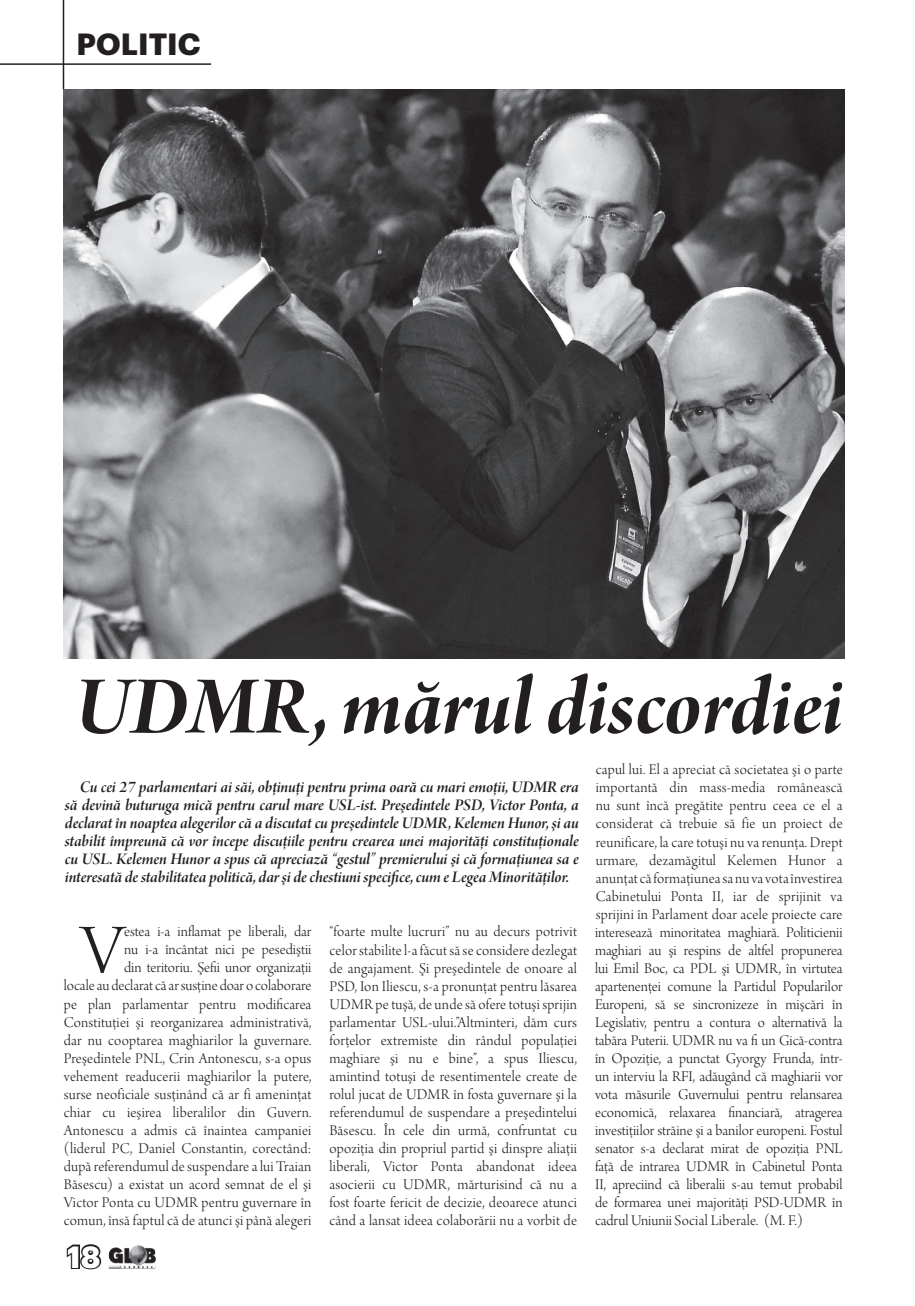
<style>
.page{position:relative;width:915px;height:1306px;background:#fff}
.page>*{position:absolute;margin:0;border:0;box-sizing:border-box;transform-origin:0 0}
.t1{font:87.45px "Arno Pro Bold Italic Display";letter-spacing:-.005em;color:#231f20}
.t2{font:74.25px "Arno Pro Light Display";color:#231f20}
.t3{font:700 30px "Graphik";color:#231f20}
.t4{font:700 30px "Graphik";color:#fff}
.t5{font:17.25px/18px "Arno Pro Smbd Italic Display";letter-spacing:-.005em;color:#231f20;text-align:justify}
.t6{font:15.75px/18px "Arno Pro Light Display";letter-spacing:.01em;color:#231f20;text-align:justify}
</style>
<div class="page">
<hr style="left:63px;top:0;width:1px;height:89px;background:#231f20">
<hr style="left:0;top:63px;width:211px;height:2px;background:#231f20">
<svg style="left:66px;top:1244px;width:36px;height:26px"></svg>
<img style="left:108px;top:1245px;width:48px;height:24px">
<img style="left:64px;top:89px;width:779px;height:569px">
<h3 class="t3" style="left:77px;top:21px;width:125px">POLITIC</h3>
<h1 class="t1" style="left:75px;top:657px;width:768px">UDMR, mărul discordiei</h1>
<p class="t5" style="left:65px;top:779px;width:515px;text-indent:15px">Cu cei 27 parlamentari ai săi, obţinuţi pentru prima oară cu mari emoţii, UDMR era să devină buturuga mică pentru carul mare USL-ist. Preşedintele PSD, Victor Ponta, a declarat în noaptea alegerilor că a discutat cu preşedintele UDMR, Kelemen Hunor, şi au stabilit împreună că vor începe discuţiile pentru crearea unei majorităţi constituţionale cu USL. Kelemen Hunor a spus că apreciază “gestul” premierului şi că formaţiunea sa e interesată de stabilitatea politică, dar şi de chestiuni specifice, cum e Legea Minorităţilor.</p>
<p class="t6" style="left:595px;top:761px;width:249px">capul lui. El a apreciat că societatea şi o parte importantă din mass-media românească nu sunt încă pregătite pentru ceea ce el a considerat că trebuie să fie un proiect de reunificare, la care totuşi nu va renunţa. Drept urmare, dezamăgitul Kelemen Hunor a anunţat că formaţiunea sa nu va vota învestirea Cabinetului Ponta II, iar de sprijinit va sprijini în Parlament doar acele proiecte care interesează minoritatea maghiară. Politicienii maghiari au şi respins de altfel propunerea lui Emil Boc, ca PDL şi UDMR, în virtutea apartenenţei comune la Partidul Popularilor Europeni, să se sincronizeze în mişcări în Legislativ, pentru a contura o alternativă la tabăra Puterii. UDMR nu va fi un Gică-contra în Opoziţie, a punctat Gyorgy Frunda, într&shy;un interviu la RFI, adăugând că maghiarii vor vota măsurile Guvernului pentru relansarea economică, relaxarea financiară, atragerea investiţiilor străine şi a banilor europeni. Fostul senator s-a declarat mirat de opoziţia PNL faţă de intrarea UDMR în Cabinetul Ponta II, apreciind că liberalii s-au temut probabil de formarea unei majorităţi PSD-UDMR în cadrul Uniunii Social Liberale. (M. F.)</p>
<p class="t6" style="left:64px;top:923px;width:249px;text-align:right">estea i-a inflamat pe liberali, dar<br>nu i-a încântat nici pe pesediştii<br>din teritoriu. Şefii unor organizaţii<br>locale au declarat că ar susţine doar o colaborare pe plan parlamentar pentru modificarea Constituţiei şi reorganizarea administrativă, dar nu cooptarea maghiarilor la guvernare.<br>Preşedintele PNL, Crin Antonescu, s-a opus vehement readucerii maghiarilor la putere, surse neoficiale susţinând că ar fi ameninţat chiar cu ieşirea liberalilor din Guvern.<br>Antonescu a admis că înaintea campaniei (liderul PC, Daniel Constantin, corectând: după referendumul de suspendare a lui Traian Băsescu) a existat un acord semnat de el şi Victor Ponta cu UDMR pentru guvernare în comun, însă faptul că de atunci şi până alegeri</p>
<p class="t6" style="left:329px;top:923px;width:249px">“foarte multe lucruri” nu au decurs potrivit celor stabilite l-a făcut să se considere dezlegat de angajament. Şi preşedintele de onoare al PSD, Ion Iliescu, s-a pronunţat pentru lăsarea UDMR pe tuşă, de unde să ofere totuşi sprijin parlamentar USL-ului.”Altminteri, dăm curs forţelor extremiste din rândul populaţiei maghiare şi nu e bine”, a spus Iliescu, amintind totuşi de resentimentele create de rolul jucat de UDMR în fosta guvernare şi la referendumul de suspendare a preşedintelui Băsescu. În cele din urmă, confruntat cu opoziţia din propriul partid şi dinspre aliaţii liberali, Victor Ponta abandonat ideea asocierii cu UDMR, mărturisind că nu a fost foarte fericit de decizie, deoarece atunci când a lansat ideea colaborării nu a vorbit de</p>
<h2 class="t2" style="left:81px;top:910px;width:45px">V</h2>
<h3 class="t4" style="left:67px;top:1233px;width:35px">18</h3>
</div>
